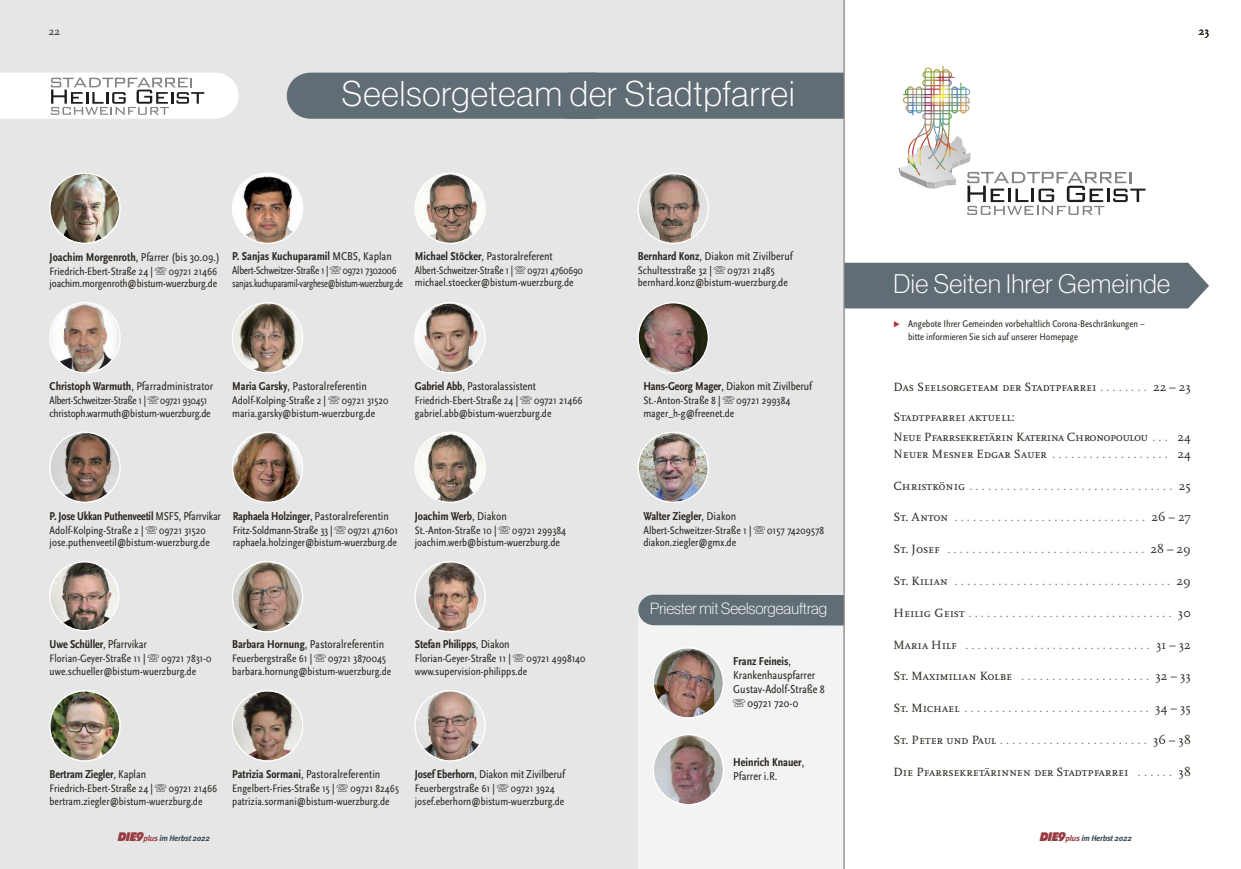
<style>
.page{position:relative;width:1241px;height:869px;background:#fff}
.page>*{position:absolute;margin:0;border:0;box-sizing:border-box;transform-origin:0 0}
.t1{font:35px "N Haas Grotesk DS Pro 35 X Lt";letter-spacing:.03em;color:#fff}
.t2{font:26.25px "N Haas Grotesk DS Pro 35 X Lt";letter-spacing:.02em;color:#fff}
.t3{font:15.88px "N Haas Grotesk DS Pro 35 X Lt";color:#fff}
.t4{font:12.5px "Scala Caps";color:#6d7f8a}
.t5{font:12.5px "Scala Caps";color:#2a251f}
.t6{font:12.5px/20.5px "Scala Caps";letter-spacing:-.02em;color:#2a251f}
.t7{font:condensed 11.88px/13.8px "Scala Sans Pro";color:#2a251f}
.t8{font:700 condensed 11.88px/13.8px "Scala Sans Pro";letter-spacing:-.01em;color:#2a251f}
.t9{font:condensed 11.25px/12.5px "Scala Sans Pro";color:#2a251f}
.t10{font:condensed 11.25px/13.8px "Scala Sans Pro";letter-spacing:-.025em;color:#2a251f;scale:.96 1}
.t11{font:condensed 11.25px/12.5px "Scala Sans Pro";letter-spacing:-.02em;color:#2a251f;scale:.96 1}
.t12{font:condensed 11.25px/12.5px "Scala Sans Pro";color:#2a251f;scale:.95 1}
.t13{font:11.25px "Scala";color:#2a251f}
.t14{font:condensed 10px/12.5px "Scala Sans Pro";color:#2a251f}
.t15{font:italic 700 8.12px "Meta";letter-spacing:-.025em;color:#394a57}
.s1{font-weight:700}
.s2{font-family:"European Pi Three";font-stretch:normal}
.s3{font-weight:400}
.s4{color:#6d7f8a}
.s5{color:#2a251f}
.s6{font-family:"Diamanti Condensed EF";font-weight:900;font-size:13px;color:#963b41}
.s7{color:#963b41}
</style>
<div class="page">
<div style="left:0;top:0;width:844px;height:868px;background:#e6e6e7"></div>
<div style="left:287px;top:73px;width:556px;height:46px;background:#606d75"></div>
<img style="left:49px;top:690px;width:72px;height:71px">
<svg style="left:49px;top:431px;width:72px;height:72px"></svg>
<svg style="left:414px;top:431px;width:72px;height:72px"></svg>
<img style="left:49px;top:172px;width:72px;height:72px">
<svg style="left:232px;top:561px;width:71px;height:71px"></svg>
<svg style="left:49px;top:561px;width:70px;height:70px"></svg>
<svg style="left:232px;top:302px;width:71px;height:71px"></svg>
<svg style="left:232px;top:690px;width:71px;height:71px"></svg>
<svg style="left:414px;top:172px;width:72px;height:72px"></svg>
<svg style="left:232px;top:172px;width:71px;height:72px"></svg>
<div style="left:638px;top:609px;width:206px;height:259px;background:#f3f3f3"></div>
<div style="left:638px;top:594px;width:205px;height:31px;background:#606d75"></div>
<img style="left:653px;top:648px;width:71px;height:70px">
<svg style="left:653px;top:734px;width:71px;height:71px"></svg>
<svg style="left:232px;top:431px;width:71px;height:72px"></svg>
<svg style="left:0;top:73px;width:238px;height:46px;background:#e6e6e6"></svg>
<svg style="left:414px;top:561px;width:72px;height:71px"></svg>
<img style="left:637px;top:431px;width:72px;height:72px">
<svg style="left:637px;top:302px;width:72px;height:71px"></svg>
<svg style="left:637px;top:172px;width:72px;height:72px"></svg>
<svg style="left:414px;top:302px;width:72px;height:71px"></svg>
<svg style="left:414px;top:690px;width:72px;height:71px"></svg>
<svg style="left:49px;top:302px;width:72px;height:71px"></svg>
<svg style="left:898px;top:66px;width:247px;height:149px"></svg>
<div style="left:844px;top:262px;width:364px;height:46px;background:#606d75"></div>
<hr style="left:843px;top:0;width:1px;height:868px;background:#828387">
<p class="t13" style="left:48px;top:26px;width:13px">22</p>
<p class="t13" style="left:1198px;top:26px;width:12px">23</p>
<h1 class="t1" style="left:342px;top:81px;width:454px">Seelsorgeteam der Stadtpfarrei</h1>
<p class="t7" style="left:50px;top:251px;width:172px"><span class="s1">Joachim Morgenroth</span>, Pfarrer (bis 30.09.)</p>
<p class="t9" style="left:50px;top:265px;width:169px">Friedrich-Ebert-Straße 24 | <span class="s2">-</span> 09721 21466 joachim.morgenroth@bistum-wuerzburg.de</p>
<p class="t8" style="left:232px;top:250px;width:161px">P. Sanjas Kuchuparamil <span class="s3">MCBS, Kaplan</span></p>
<p class="t10" style="left:232px;top:264px;width:179px">Albert-Schweitzer-Straße 1 | <span class="s2">-</span> 09721 7302006 sanjas.kuchuparamil-varghese@bistum-wuerzburg.de</p>
<p class="t7" style="left:415px;top:250px;width:139px"><span class="s1">Michael Stöcker</span>, Pastoralreferent</p>
<p class="t12" style="left:415px;top:264px;width:178px">Albert-Schweitzer-Straße 1 | <span class="s2">-</span> 09721 4760690 michael.stoecker@bistum-wuerzburg.de</p>
<p class="t7" style="left:638px;top:250px;width:156px"><span class="s1">Bernhard Konz</span>, Diakon mit Zivilberuf</p>
<p class="t9" style="left:638px;top:264px;width:151px">Schultesstraße 32 | <span class="s2">-</span> 09721 21485 bernhard.konz@bistum-wuerzburg.de</p>
<h2 class="t2" style="left:893px;top:274px;width:278px">Die Seiten Ihrer Gemeinde</h2>
<p class="t14" style="left:908px;top:318px;width:238px">Angebote Ihrer Gemeinden vorbehaltlich Corona-Beschränkungen – bitte informieren Sie sich auf unserer Homepage</p>
<p class="t7" style="left:50px;top:380px;width:165px"><span class="s1">Christoph Warmuth</span>, Pfarradministrator</p>
<p class="t11" style="left:50px;top:395px;width:169px">Albert-Schweitzer-Straße 1 | <span class="s2">-</span> 09721 930451 christoph.warmuth@bistum-wuerzburg.de</p>
<p class="t7" style="left:232px;top:380px;width:136px"><span class="s1">Maria Garsky</span>, Pastoralreferentin</p>
<p class="t9" style="left:232px;top:395px;width:158px">Adolf-Kolping-Straße 2 | <span class="s2">-</span> 09721 31520 maria.garsky@bistum-wuerzburg.de</p>
<p class="t7" style="left:415px;top:380px;width:123px"><span class="s1">Gabriel Abb</span>, Pastoralassistent</p>
<p class="t9" style="left:415px;top:395px;width:169px">Friedrich-Ebert-Straße 24 | <span class="s2">-</span> 09721 21466 gabriel.abb@bistum-wuerzburg.de</p>
<p class="t7" style="left:643px;top:380px;width:170px"><span class="s1">Hans-Georg Mager</span>, Diakon mit Zivilberuf</p>
<p class="t9" style="left:643px;top:395px;width:148px">St.-Anton-Straße 8 | <span class="s2">-</span> 09721 299384 mager_h-g@freenet.de</p>
<p class="t8" style="left:50px;top:509px;width:173px">P. Jose Ukkan Puthenveetil <span class="s3">MSFS, Pfarrvikar</span></p>
<p class="t9" style="left:50px;top:524px;width:162px">Adolf-Kolping-Straße 2 | <span class="s2">-</span> 09721 31520 jose.puthenveetil@bistum-wuerzburg.de</p>
<p class="t7" style="left:233px;top:509px;width:158px"><span class="s1">Raphaela Holzinger</span>, Pastoralreferentin</p>
<p class="t9" style="left:233px;top:524px;width:167px">Fritz-Soldmann-Straße 33 | <span class="s2">-</span> 09721 471601 raphaela.holzinger@bistum-wuerzburg.de</p>
<p class="t8" style="left:415px;top:509px;width:93px">Joachim Werb<span class="s3">, Diakon</span></p>
<p class="t9" style="left:415px;top:524px;width:153px">St.-Anton-Straße 10 | <span class="s2">-</span> 09721 299384 joachim.werb@bistum-wuerzburg.de</p>
<p class="t8" style="left:643px;top:509px;width:94px">Walter Ziegler<span class="s3">, Diakon</span></p>
<p class="t9" style="left:643px;top:524px;width:182px">Albert-Schweitzer-Straße 1 | <span class="s2">-</span> 0157 74209578 diakon.ziegler@gmx.de</p>
<h3 class="t3" style="left:650px;top:602px;width:178px">Priester mit Seelsorgeauftrag</h3>
<p class="t8" style="left:50px;top:638px;width:99px">Uwe Schüller<span class="s3">, Pfarrvikar</span></p>
<p class="t9" style="left:50px;top:652px;width:163px">Florian-Geyer-Straße 11 | <span class="s2">-</span> 09721 7831-0 uwe.schueller@bistum-wuerzburg.de</p>
<p class="t7" style="left:232px;top:638px;width:153px"><span class="s1">Barbara Hornung</span>, Pastoralreferentin</p>
<p class="t9" style="left:232px;top:652px;width:160px">Feuerbergstraße 61 | <span class="s2">-</span> 09721 3870045 barbara.hornung@bistum-wuerzburg.de</p>
<p class="t8" style="left:415px;top:638px;width:96px">Stefan Philipps<span class="s3">, Diakon</span></p>
<p class="t9" style="left:415px;top:652px;width:172px">Florian-Geyer-Straße 11 | <span class="s2">-</span> 09721 4998140 www.supervision-philipps.de</p>
<p class="t7" style="left:733px;top:655px;width:93px"><span class="s1">Franz Feineis</span>,<br>Krankenhauspfarrer<br>Gustav-Adolf-Straße 8</p>
<p class="t7" style="left:733px;top:696px;width:67px"><span class="s2">-</span> 09721 720-0</p>
<p class="t8" style="left:50px;top:768px;width:98px">Bertram Ziegler<span class="s3">, Kaplan</span></p>
<p class="t9" style="left:50px;top:782px;width:169px">Friedrich-Ebert-Straße 24 | <span class="s2">-</span> 09721 21466 bertram.ziegler@bistum-wuerzburg.de</p>
<p class="t7" style="left:232px;top:768px;width:150px"><span class="s1">Patrizia Sormani</span>, Pastoralreferentin</p>
<p class="t9" style="left:232px;top:782px;width:168px">Engelbert-Fries-Straße 15 | <span class="s2">-</span> 09721 82465 patrizia.sormani@bistum-wuerzburg.de</p>
<p class="t7" style="left:415px;top:768px;width:152px"><span class="s1">Josef Eberhorn</span>, Diakon mit Zivilberuf</p>
<p class="t9" style="left:415px;top:782px;width:151px">Feuerbergstraße 61 | <span class="s2">-</span> 09721 3924 josef.eberhorn@bistum-wuerzburg.de</p>
<p class="t8" style="left:733px;top:755px;width:72px">Heinrich Knauer<span class="s3">,<br>Pfarrer i.R.</span></p>
<p class="t5" style="left:893px;top:381px;width:299px">Das Seelsorgeteam der Stadtpfarrei <span class="s4">. . . . . . . .</span> 22 – 23</p>
<p class="t6" style="left:893px;top:406px;width:299px">Stadtpfarrei aktuell:<br>Neue Pfarrsekretärin Katerina Chronopoulou <span class="s4">. . .</span> 24</p>
<p class="t5" style="left:893px;top:447px;width:299px">Neuer Mesner Edgar Sauer <span class="s4">. . . . . . . . . . . . . . . . . . .</span> 24</p>
<p class="t4" style="left:893px;top:479px;width:299px"><span class="s5">Christkönig</span> . . . . . . . . . . . . . . . . . . . . . . . . . . . . . . . . . <span class="s5">25</span></p>
<p class="t4" style="left:893px;top:511px;width:299px"><span class="s5">St. Anton</span> . . . . . . . . . . . . . . . . . . . . . . . . . . . . . . . <span class="s5">26 – 27</span></p>
<p class="t4" style="left:893px;top:542px;width:299px"><span class="s5">St. Josef</span> . . . . . . . . . . . . . . . . . . . . . . . . . . . . . . . . <span class="s5">28 – 29</span></p>
<p class="t4" style="left:893px;top:574px;width:299px"><span class="s5">St. Kilian</span> . . . . . . . . . . . . . . . . . . . . . . . . . . . . . . . . . . . <span class="s5">29</span></p>
<p class="t4" style="left:893px;top:606px;width:299px"><span class="s5">Heilig Geist</span> . . . . . . . . . . . . . . . . . . . . . . . . . . . . . . . . . <span class="s5">30</span></p>
<p class="t4" style="left:893px;top:638px;width:299px"><span class="s5">Maria Hilf</span> . . . . . . . . . . . . . . . . . . . . . . . . . . . . . . <span class="s5">31 – 32</span></p>
<p class="t5" style="left:893px;top:669px;width:299px">St. Maximilian Kolbe <span class="s4">. . . . . . . . . . . . . . . . . . . . .</span> 32 – 33</p>
<p class="t4" style="left:893px;top:701px;width:299px"><span class="s5">St. Michael</span> . . . . . . . . . . . . . . . . . . . . . . . . . . . . . . <span class="s5">34 – 35</span></p>
<p class="t4" style="left:893px;top:733px;width:299px"><span class="s5">St. Peter und Paul</span> . . . . . . . . . . . . . . . . . . . . . . . . <span class="s5">36 – 38</span></p>
<p class="t5" style="left:893px;top:765px;width:299px">Die Pfarrsekretärinnen der Stadtpfarrei <span class="s4">. . . . . .</span> 38</p>
<p class="t15" style="left:118px;top:834px;width:93px"><span class="s6">DIE9</span><span class="s7">plus</span> im Herbst 2022</p>
<p class="t15" style="left:1040px;top:834px;width:93px"><span class="s6">DIE9</span><span class="s7">plus</span> im Herbst 2022</p>
</div>
